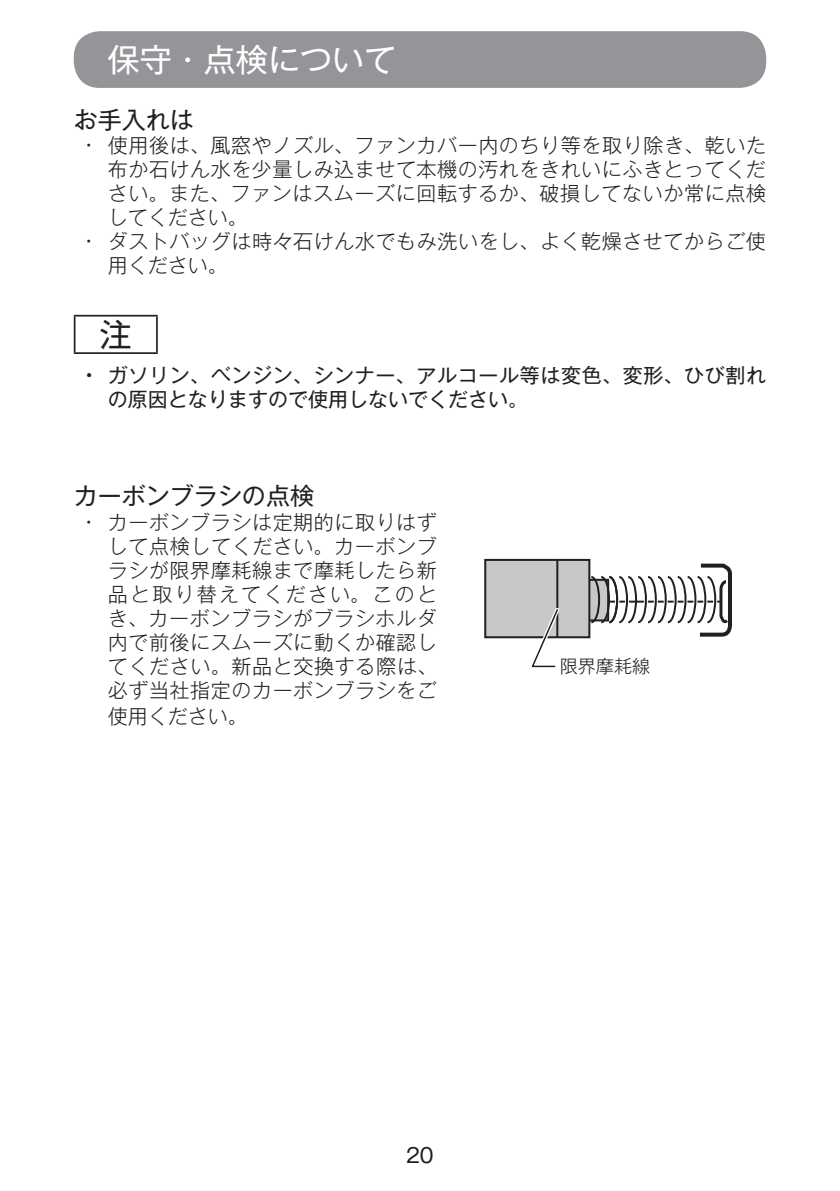
<style>
.page{position:relative;width:840px;height:1191px;background:#fff}
.page>*{position:absolute;margin:0;border:0;box-sizing:border-box;transform-origin:0 0}
.t1{font:32px "Gothic MB101 Pro";color:#fff}
.t2{font:32px "Gothic MB101 Pro";color:#231f20}
.t3{font:24px "Gothic MB101 Pro";color:#231f20}
.t4{font:300 20px/24px "Gothic MB101 Pro";letter-spacing:.03em;color:#231f20;text-align:justify}
.t5{font:20px/24px "Gothic MB101 Pro";letter-spacing:.035em;color:#231f20}
.t6{font:300 18px "Gothic MB101 Pro";color:#231f20}
.s1{font-weight:500}
</style>
<div class="page">
<div style="left:74px;top:31px;width:691px;height:57px;background:#939598;border-radius:26px"></div>
<hr style="left:74px;top:315px;width:84px;height:1px;background:#231f20">
<hr style="left:74px;top:316px;width:1px;height:36px;background:#231f20">
<hr style="left:156px;top:316px;width:2px;height:36px;background:#231f20">
<hr style="left:74px;top:352px;width:84px;height:2px;background:#231f20">
<svg style="left:590px;top:561px;width:142px;height:77px"></svg>
<div style="left:485px;top:560px;width:104px;height:77px;background:#c7c8ca"></div>
<div style="left:484px;top:559px;width:106px;height:79px;border:2px solid #231f20"></div>
<hr style="left:556px;top:560px;width:2px;height:77px;background:#231f20">
<svg style="left:526px;top:604px;width:36px;height:64px"></svg>
<h1 class="t1" style="left:108px;top:33px;width:289px">保守・点検について</h1>
<p class="t3" style="left:74px;top:100px;width:121px">お手入れは</p>
<p class="t4" style="left:108px;top:131px;width:659px;text-indent:-23px">• 使用後は、風窓やノズル、ファンカバー内のちり等を取り除き、乾いた布か石けん水を少量しみ込ませて本機の汚れをきれいにふきとってください。また、ファンはスムーズに回転するか、破損してないか常に点検してください。</p>
<p class="t4" style="left:108px;top:227px;width:659px;text-indent:-23px">• ダストバッグは時々石けん水でもみ洗いをし、よく乾燥させてからご使用ください。</p>
<h1 class="t2" style="left:100px;top:308px;width:33px">注</h1>
<p class="t5" style="left:108px;top:360px;width:659px;text-indent:-23px"><span class="s1">•</span> ガソリン、ベンジン、シンナー、アルコール等は変色、変形、ひび割れの原因となりますので使用しないでください。</p>
<p class="t3" style="left:74px;top:476px;width:241px">カーボンブラシの点検</p>
<p class="t4" style="left:108px;top:507px;width:330px;text-indent:-23px">• カーボンブラシは定期的に取りはずして点検してください。カーボンブラシが限界摩耗線まで摩耗したら新品と取り替えてください。このとき、カーボンブラシがブラシホルダ内で前後にスムーズに動くか確認してください。新品と交換する際は、必ず当社指定のカーボンブラシをご</p>
<p class="t4" style="left:108px;top:701px;width:142px">使用ください。</p>
<p class="t6" style="left:559px;top:651px;width:91px">限界摩耗線</p>
<p class="t5" style="left:406px;top:1140px;width:29px">20</p>
</div>
